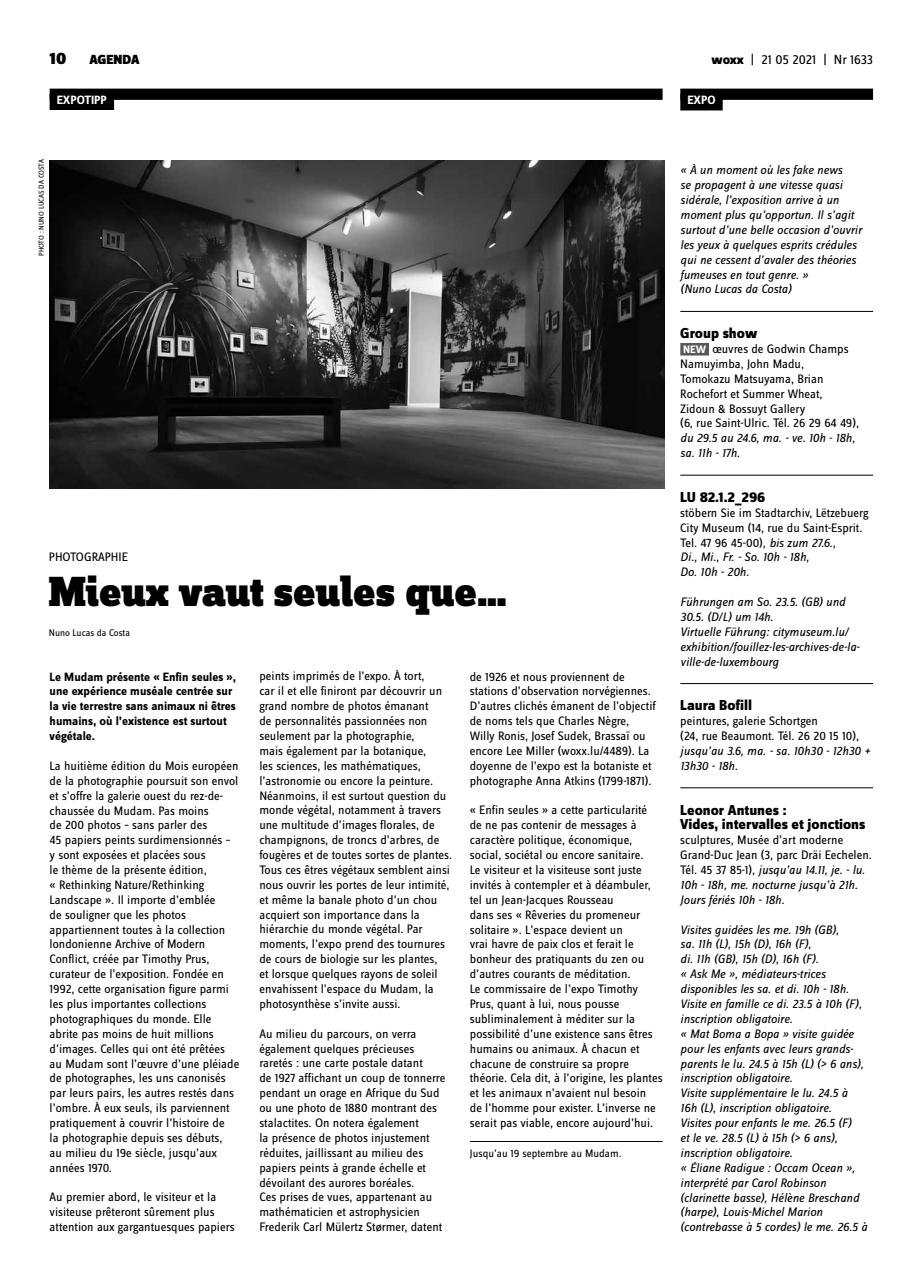
<style>
.page{position:relative;width:922px;height:1276px;background:#fff}
.page>*{position:absolute;margin:0;border:0;box-sizing:border-box;transform-origin:0 0}
.t1{font:900 43.75px "Zine Slab Dis";letter-spacing:-.01em;color:#000}
.t2{font:900 17.5px "Zine Sans Dis";color:#000}
.t3{font:800 15px/14.9px "Zine Sans Dis";color:#000}
.t4{font:13.75px "Zine Sans Dis";letter-spacing:-.01em;color:#000}
.t5{font:900 13.75px "Zine Sans Dis";color:#000}
.t6{font:12.75px/14.9px "Zine Sans Dis";color:#000}
.t7{font:italic 12.75px/14.9px "Zine Sans Dis";color:#000}
.t8{font:700 12.5px/14.9px "Zine Sans Dis";color:#000}
.t9{font:700 12.5px "Zine Sans Dis";color:#fff}
.t10{font:11.25px "Zine Sans Dis";color:#000}
.t11{font:10px "Zine Sans Dis";color:#000}
.t12{font:7.5px "Zine Sans Dis";letter-spacing:-.025em;color:#000}
.s1{font-weight:800}
.s2{font-weight:700;font-size:11.25px;color:#fff}
.s3{font-style:italic}
</style>
<div class="page">
<div style="left:50px;top:89px;width:612px;height:11px;background:#000"></div>
<div style="left:50px;top:94px;width:64px;height:16px;background:#000"></div>
<img style="left:50px;top:161px;width:614px;height:327px">
<hr style="left:469px;top:1141px;width:193px;height:1px;background:#000">
<div style="left:680px;top:89px;width:192px;height:11px;background:#000"></div>
<div style="left:680px;top:94px;width:42px;height:16px;background:#000"></div>
<hr style="left:680px;top:311px;width:192px;height:1px;background:#000">
<div style="left:680px;top:343px;width:28px;height:12px;background:#58585a"></div>
<hr style="left:680px;top:475px;width:192px;height:1px;background:#000">
<hr style="left:680px;top:683px;width:192px;height:1px;background:#000">
<hr style="left:680px;top:787px;width:192px;height:1px;background:#000">
<h2 class="t2" style="left:50px;top:49px;width:18px">10</h2>
<p class="t5" style="left:89px;top:52px;width:52px">AGENDA</p>
<p class="t4" style="left:711px;top:53px;width:163px"><span class="s1">woxx</span> | 21 05 2021 | Nr 1633</p>
<p class="t9" style="left:57px;top:93px;width:52px">EXPOTIPP</p>
<p class="t9" style="left:687px;top:93px;width:30px">EXPO</p>
<p class="t12" style="left:38px;top:256px;width:98px;rotate:-90deg">Photo : Nuno Lucasda Costa</p>
<p class="t7" style="left:680px;top:163px;width:183px">« À un moment où les fake news<br>se propagent à une vitesse quasi sidérale, l’exposition arrive à un moment plus qu’opportun. Il s’agit surtout d’une belle occasion d’ouvrir les yeux à quelques esprits crédules qui ne cessent d’avaler des théories fumeuses en tout genre. »<br>(Nuno Lucas da Costa)</p>
<p class="t3" style="left:680px;top:326px;width:78px">Group show</p>
<p class="t6" style="left:680px;top:342px;width:180px"><span class="s2">NEW</span> œuvres de Godwin Champs<br>Namuyimba, John Madu,<br>Tomokazu Matsuyama, Brian<br>Rochefort et Summer Wheat,<br>Zidoun &amp; Bossuyt Gallery<br>(6, rue Saint-Ulric. Tél. 26 29 64 49),</p>
<p class="t7" style="left:680px;top:431px;width:176px">du 29.5 au 24.6, ma. - ve. 10h - 18h, sa. 11h - 17h.</p>
<p class="t3" style="left:680px;top:490px;width:87px">LU 82.1.2_296</p>
<p class="t6" style="left:680px;top:506px;width:189px">stöbern Sie im Stadtarchiv, Lëtzebuerg<br>City Museum (14, rue du Saint-Esprit.<br>Tel. 47 96 45-00), <span class="s3">bis zum 27.6.,<br>Di., Mi., Fr. - So. 10h - 18h,<br>Do. 10h - 20h.</span></p>
<p class="t7" style="left:680px;top:594px;width:181px">Führungen am So. 23.5. (GB) und<br>30.5. (D/L) um 14h.<br>Virtuelle Führung: citymuseum.lu/ exhibition/fouillez-les-archives-de-la&shy;ville-de-luxembourg</p>
<p class="t3" style="left:680px;top:699px;width:73px">Laura Bofill</p>
<p class="t6" style="left:680px;top:714px;width:180px">peintures, galerie Schortgen<br>(24, rue Beaumont. Tél. 26 20 15 10),</p>
<p class="t7" style="left:680px;top:743px;width:191px">jusqu’au 3.6, ma. - sa. 10h30 - 12h30 +<br>13h30 - 18h.</p>
<p class="t3" style="left:680px;top:803px;width:187px">Leonor Antunes :<br>Vides, intervalles et jonctions</p>
<p class="t6" style="left:680px;top:833px;width:193px">sculptures, Musée d’art moderne Grand-Duc Jean (3, parc Dräi Eechelen.<br>Tél. 45 37 85-1), <span class="s3">jusqu’au 14.11, je. - lu.<br>10h - 18h, me. nocturne jusqu’à 21h.<br>Jours fériés 10h - 18h.</span></p>
<p class="t7" style="left:680px;top:922px;width:185px">Visites guidées les me. 19h (GB),<br>sa. 11h (L), 15h (D), 16h (F),<br>di. 11h (GB), 15h (D), 16h (F).<br>« Ask Me », médiateurs-trices disponibles les sa. et di. 10h - 18h.<br>Visite en famille ce di. 23.5 à 10h (F), inscription obligatoire.<br>« Mat Boma a Bopa » visite guidée pour les enfants avec leurs grands&shy;parents le lu. 24.5 à 15h (L) (&gt; 6 ans), inscription obligatoire.<br>Visite supplémentaire le lu. 24.5 à 16h (L), inscription obligatoire.<br>Visites pour enfants le me. 26.5 (F)<br>et le ve. 28.5 (L) à 15h (&gt; 6 ans), inscription obligatoire.<br>« Éliane Radigue : Occam Ocean », interprété par Carol Robinson (clarinette basse), Hélène Breschand (harpe), Louis-Michel Marion (contrebasse à 5 cordes) le me. 26.5 à</p>
<p class="t6" style="left:49px;top:550px;width:14px">Photographie</p>
<h1 class="t1" style="left:49px;top:567px;width:459px">Mieux vaut seules que…</h1>
<p class="t11" style="left:49px;top:628px;width:82px">Nuno Lucas da Costa</p>
<p class="t6" style="left:259px;top:669px;width:194px">peints imprimés de l’expo. À tort,<br>car il et elle finiront par découvrir un grand nombre de photos émanant<br>de personnalités passionnées non seulement par la photographie,<br>mais également par la botanique,<br>les sciences, les mathématiques, l’astronomie ou encore la peinture.<br>Néanmoins, il est surtout question du monde végétal, notamment à travers une multitude d’images florales, de champignons, de troncs d’arbres, de fougères et de toutes sortes de plantes.<br>Tous ces êtres végétaux semblent ainsi nous ouvrir les portes de leur intimité, et même la banale photo d’un chou acquiert son importance dans la hiérarchie du monde végétal. Par moments, l’expo prend des tournures de cours de biologie sur les plantes,<br>et lorsque quelques rayons de soleil envahissent l’espace du Mudam, la photosynthèse s’invite aussi.</p>
<p class="t6" style="left:259px;top:1026px;width:187px">Au milieu du parcours, on verra également quelques précieuses raretés : une carte postale datant<br>de 1927 affichant un coup de tonnerre pendant un orage en Afrique du Sud ou une photo de 1880 montrant des stalactites. On notera également<br>la présence de photos injustement réduites, jaillissant au milieu des papiers peints à grande échelle et dévoilant des aurores boréales.<br>Ces prises de vues, appartenant au mathématicien et astrophysicien Frederik Carl Mülertz Størmer, datent</p>
<p class="t6" style="left:469px;top:669px;width:187px">de 1926 et nous proviennent de stations d’observation norvégiennes.<br>D’autres clichés émanent de l’objectif de noms tels que Charles Nègre, Willy Ronis, Josef Sudek, Brassaï ou encore Lee Miller (woxx.lu/4489). La doyenne de l’expo est la botaniste et photographe Anna Atkins (1799-1871).</p>
<p class="t6" style="left:469px;top:803px;width:194px">« Enfin seules » a cette particularité<br>de ne pas contenir de messages à caractère politique, économique, social, sociétal ou encore sanitaire.<br>Le visiteur et la visiteuse sont juste invités à contempler et à déambuler, tel un Jean-Jacques Rousseau<br>dans ses « Rêveries du promeneur solitaire ». L’espace devient un<br>vrai havre de paix clos et ferait le bonheur des pratiquants du zen ou d’autres courants de méditation.<br>Le commissaire de l’expo Timothy Prus, quant à lui, nous pousse subliminalement à méditer sur la possibilité d’une existence sans êtres humains ou animaux. À chacun et chacune de construire sa propre théorie. Cela dit, à l’origine, les plantes et les animaux n’avaient nul besoin<br>de l’homme pour exister. L’inverse ne serait pas viable, encore aujourd’hui.</p>
<p class="t10" style="left:469px;top:1148px;width:153px">Jusqu’au 19 septembre au Mudam.</p>
<p class="t8" style="left:50px;top:669px;width:188px">Le Mudam présente « Enfin seules », une expérience muséale centrée sur la vie terrestre sans animaux ni êtres humains, où l’existence est surtout végétale.</p>
<p class="t6" style="left:50px;top:759px;width:191px">La huitième édition du Mois européen de la photographie poursuit son envol et s’offre la galerie ouest du rez-de&shy;chaussée du Mudam. Pas moins<br>de 200 photos – sans parler des<br>45 papiers peints surdimensionnés –<br>y sont exposées et placées sous<br>le thème de la présente édition,<br>« Rethinking Nature/Rethinking Landscape ». Il importe d’emblée<br>de souligner que les photos appartiennent toutes à la collection londonienne Archive of Modern Conflict, créée par Timothy Prus, curateur de l’exposition. Fondée en 1992, cette organisation figure parmi les plus importantes collections photographiques du monde. Elle abrite pas moins de huit millions d’images. Celles qui ont été prêtées au Mudam sont l’œuvre d’une pléiade de photographes, les uns canonisés par leurs pairs, les autres restés dans l’ombre. À eux seuls, ils parviennent pratiquement à couvrir l’histoire de<br>la photographie depuis ses débuts,<br>au milieu du 19e siècle, jusqu’aux années 1970.</p>
<p class="t6" style="left:50px;top:1190px;width:186px">Au premier abord, le visiteur et la visiteuse prêteront sûrement plus attention aux gargantuesques papiers</p>
</div>
